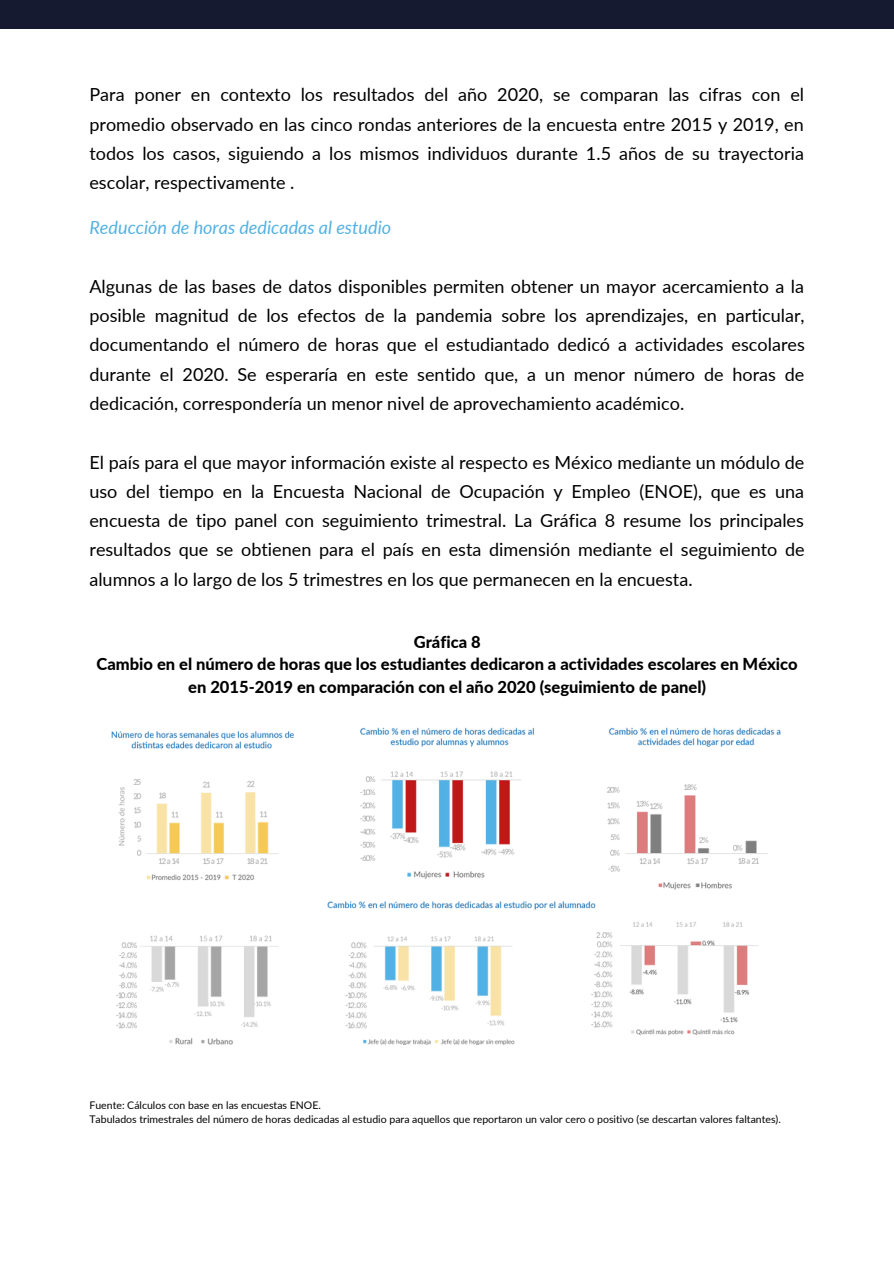
<style>
.page{position:relative;width:894px;height:1264px;background:#fff}
.page>*{position:absolute;margin:0;border:0;box-sizing:border-box;transform-origin:0 0}
.t1{font:18px/29.2px "Lato";color:#000;text-align:justify}
.t2{font:italic 18px "Lato";color:#52b1e4}
.t3{font:800 16.5px/22.5px "Lato";color:#000;text-align:center}
.t4{font:10.5px/14px "Lato";color:#000}
</style>
<div class="page">
<div style="left:0;top:0;width:893px;height:28px;background:#161a31"></div>
<img style="left:112px;top:727px;width:669px;height:317px">
<p class="t1" style="left:89px;top:80px;width:716px">Para poner en contexto los resultados del año 2020, se comparan las cifras con el promedio observado en las cinco rondas anteriores de la encuesta entre 2015 y 2019, en todos los casos, siguiendo a los mismos individuos durante 1.5 años de su trayectoria escolar, respectivamente .</p>
<p class="t2" style="left:89px;top:216px;width:303px">Reducción de horas dedicadas al estudio</p>
<p class="t1" style="left:89px;top:271px;width:716px">Algunas de las bases de datos disponibles permiten obtener un mayor acercamiento a la posible magnitud de los efectos de la pandemia sobre los aprendizajes, en particular, documentando el número de horas que el estudiantado dedicó a actividades escolares durante el 2020. Se esperaría en este sentido que, a un menor número de horas de dedicación, correspondería un menor nivel de aprovechamiento académico.</p>
<p class="t1" style="left:89px;top:447px;width:716px">El país para el que mayor información existe al respecto es México mediante un módulo de uso del tiempo en la Encuesta Nacional de Ocupación y Empleo (ENOE), que es una encuesta de tipo panel con seguimiento trimestral. La Gráfica 8 resume los principales resultados que se obtienen para el país en esta dimensión mediante el seguimiento de alumnos a lo largo de los 5 trimestres en los que permanecen en la encuesta.</p>
<p class="t3" style="left:96px;top:630px;width:702px">Gráfica 8<br>Cambio en el número de horas que los estudiantes dedicaron a actividades escolares en México en 2015-2019 en comparación con el año 2020 (seguimiento de panel)</p>
<p class="t4" style="left:89px;top:1098px;width:692px">Fuente: Cálculos con base en las encuestas ENOE.<br>Tabulados trimestrales del número de horas dedicadas al estudio para aquellos que reportaron un valor cero o positivo (se descartan valores faltantes).</p>
</div>
